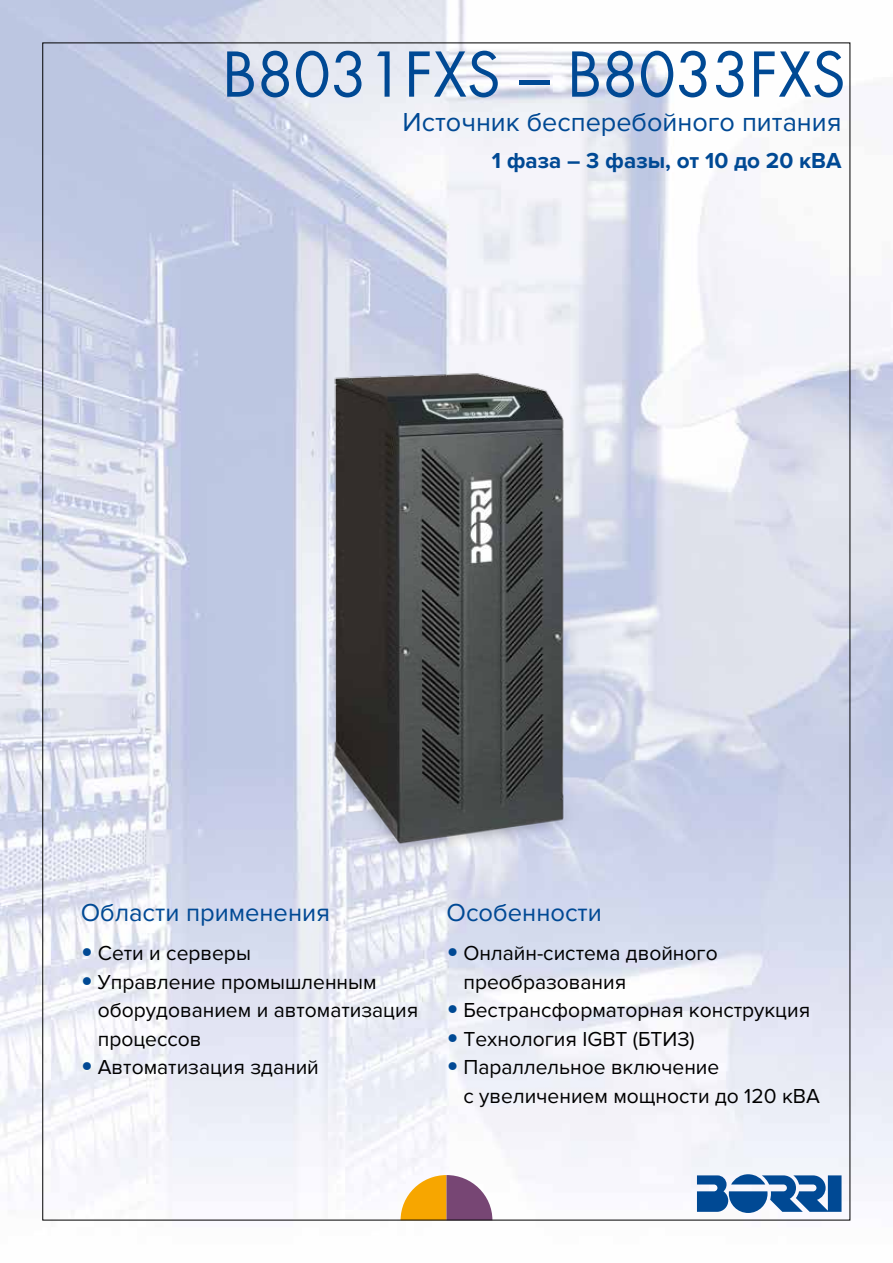
<style>
.page{position:relative;width:893px;height:1263px;background:#fff}
.page>*{position:absolute;margin:0;border:0;box-sizing:border-box;transform-origin:0 0}
.t1{font:60px "Futura Std";color:#004994}
.t2{font:27px "Proxima Nova";color:#004994}
.t3{font:25.5px "Proxima Nova";color:#004994}
.t4{font:700 22.5px "Proxima Nova";color:#004994}
.t5{font:21px/28.5px "Proxima Nova";color:#000}
.s1{font-family:"Futura Std";color:#004994}
</style>
<div class="page">
<img style="left:0;top:0;width:893px;height:1221px">
<svg style="left:697px;top:1174px;width:144px;height:39px"></svg>
<svg style="left:401px;top:1175px;width:91px;height:43px"></svg>
<img style="left:303px;top:369px;width:287px;height:548px">
<h1 class="t1" style="left:223px;top:36px;width:624px">B8031FXS – B8033FXS</h1>
<p class="t2" style="left:403px;top:106px;width:440px">Источник бесперебойного питания</p>
<p class="t4" style="left:492px;top:148px;width:351px">1 фаза – 3 фазы, от 10 до 20 кВА</p>
<p class="t3" style="left:81px;top:898px;width:251px">Области применения</p>
<p class="t5" style="left:81px;top:939px;width:172px"><span class="s1">•</span> Сети и серверы</p>
<p class="t5" style="left:98px;top:968px;width:322px;text-indent:-17px"><span class="s1">•</span> Управление промышленным оборудованием и автоматизация процессов</p>
<p class="t5" style="left:81px;top:1053px;width:240px"><span class="s1">•</span> Автоматизация зданий</p>
<p class="t3" style="left:446px;top:898px;width:157px">Особенности</p>
<p class="t5" style="left:463px;top:939px;width:256px;text-indent:-17px"><span class="s1">•</span> Онлайн-система двойного преобразования</p>
<p class="t5" style="left:446px;top:996px;width:365px"><span class="s1">•</span> Бестрансформаторная конструкция</p>
<p class="t5" style="left:446px;top:1025px;width:250px"><span class="s1">•</span> Технология IGBT (БТИЗ)</p>
<p class="t5" style="left:463px;top:1053px;width:358px;text-indent:-17px"><span class="s1">•</span> Параллельное включение<br>с увеличением мощности до 120 кВА</p>
</div>
